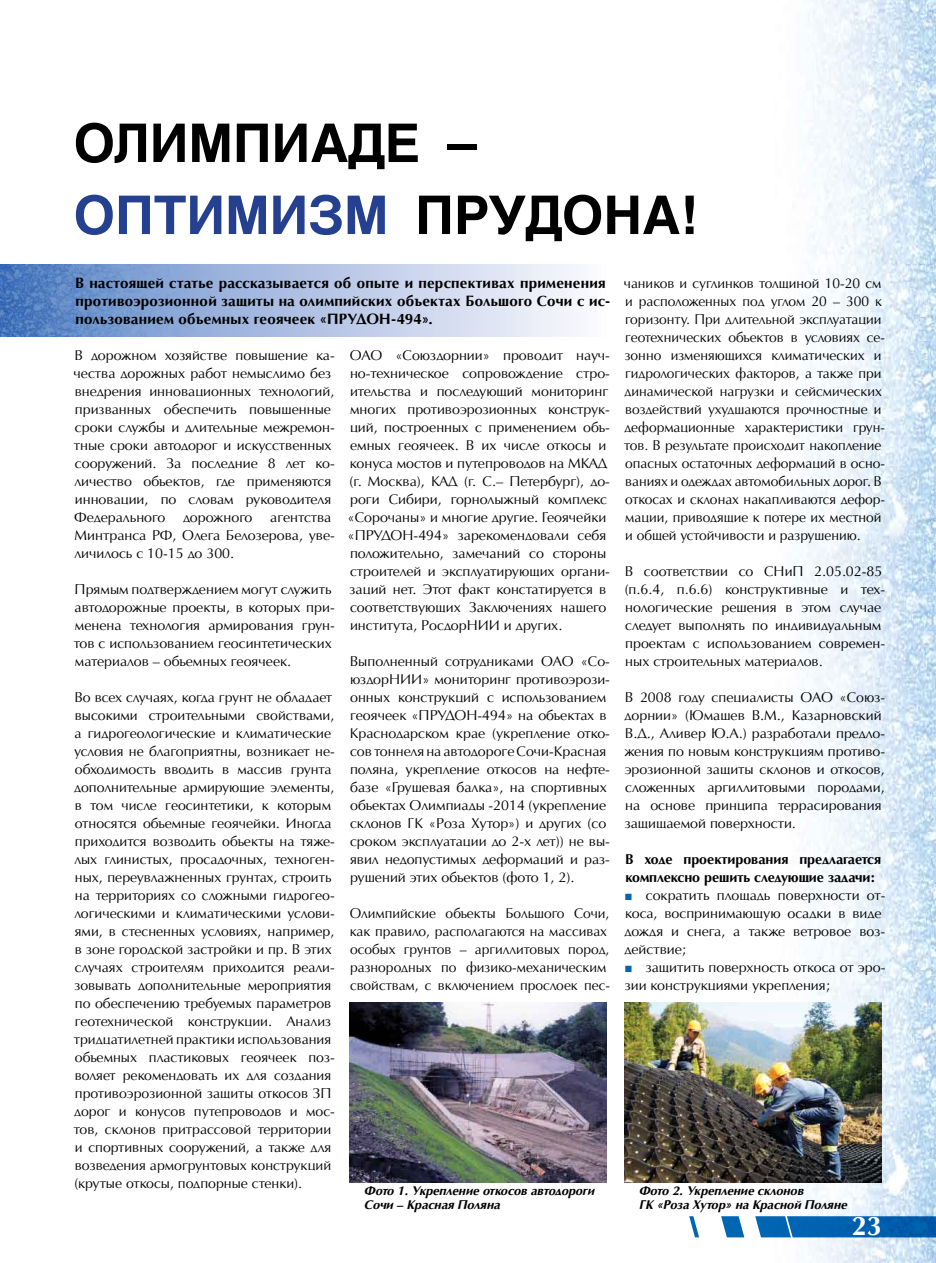
<style>
.page{position:relative;width:936px;height:1263px;background:#fff}
.page>*{position:absolute;margin:0;border:0;box-sizing:border-box;transform-origin:0 0}
.t1{font:700 53.4px/72px "AG Helvetica";color:#000}
.t2{font:700 27px "AG Opus High Resolution";color:#fff}
.t3{font:700 15px/18px "AG Opus High Resolution";letter-spacing:.015em;color:#000}
.t4{font:14.25px/18px "AG Opus High Resolution";color:#000}
.t5{font:700 14.25px/18px "AG Opus High Resolution";color:#000}
.t6{font:italic 700 12.75px/13.5px "AG Opus High Resolution";color:#000}
.s1{color:#24408f}
.s2{font-family:"Arial";font-size:13.5px;color:#0066b3}
</style>
<div class="page">
<img style="left:774px;top:0;width:161px;height:1263px">
<svg style="left:689px;top:1216px;width:246px;height:21px"></svg>
<svg style="left:0;top:265px;width:579px;height:72px;background:#a6bbe0"></svg>
<img style="left:349px;top:1002px;width:257px;height:180px">
<img style="left:624px;top:1002px;width:257px;height:180px">
<h1 class="t1" style="left:73px;top:107px;width:626px">Олимпиаде – <span class="s1">оптимизм</span> ПРУДОНА!</h1>
<p class="t3" style="left:75px;top:274px;width:536px">В настоящей статье рассказывается об опыте и перспективах применения противоэрозионной защиты на олимпийских объектах Большого Сочи с ис&shy;пользованием объемных геоячеек «ПРУДОН-494».</p>
<p class="t4" style="left:623px;top:274px;width:263px">чаников и суглинков толщиной 10-20 см и расположенных под углом 20 – 300 к горизонту. При длительной эксплуатации геотехнических объектов в условиях се&shy;зонно изменяющихся климатических и гидрологических факторов, а также при динамической нагрузки и сейсмических воздействий ухудшаются прочностные и деформационные характеристики грун&shy;тов. В результате происходит накопление опасных остаточных деформаций в осно&shy;ваниях и одеждах автомобильных дорог. В откосах и склонах накапливаются дефор&shy;мации, приводящие к потере их местной и общей устойчивости и разрушению.</p>
<p class="t4" style="left:624px;top:562px;width:262px">В соответствии со СНиП 2.05.02-85 (п.6.4, п.6.6) конструктивные и тех&shy;нологические решения в этом случае следует выполнять по индивидуальным проектам с использованием современ&shy;ных строительных материалов.</p>
<p class="t4" style="left:624px;top:688px;width:262px">В 2008 году специалисты ОАО «Союз&shy;дорнии» (Юмашев В.М., Казарновский В.Д., Аливер Ю.А.) разработали предло&shy;жения по новым конструкциям противо&shy;эрозионной защиты склонов и откосов, сложенных аргиллитовыми породами, на основе принципа террасирования защищаемой поверхности.</p>
<p class="t5" style="left:625px;top:850px;width:257px">В ходе проектирования предлагается комплексно решить следующие задачи:</p>
<p class="t4" style="left:624px;top:886px;width:262px"><span class="s2">■</span> сократить площадь поверхности от&shy;коса, воспринимающую осадки в виде дождя и снега, а также ветровое воз&shy;действие;</p>
<p class="t4" style="left:624px;top:958px;width:262px"><span class="s2">■</span> защитить поверхность откоса от эро&shy;зии конструкциями укрепления;</p>
<p class="t4" style="left:347px;top:346px;width:264px">ОАО «Союздорнии» проводит науч&shy;но-техническое сопровождение стро&shy;ительства и последующий мониторинг многих противоэрозионных конструк&shy;ций, построенных с применением объ&shy;емных геоячеек. В их числе откосы и конуса мостов и путепроводов на МКАД (г. Москва), КАД (г. С.– Петербург), до&shy;роги Сибири, горнолыжный комплекс «Сорочаны» и многие другие. Геоячейки «ПРУДОН-494» зарекомендовали себя положительно, замечаний со стороны строителей и эксплуатирующих органи&shy;заций нет. Этот факт констатируется в соответствующих Заключениях нашего института, РосдорНИИ и других.</p>
<p class="t4" style="left:350px;top:652px;width:262px">Выполненный сотрудниками ОАО «Со&shy;юздорНИИ» мониторинг противоэрози&shy;онных конструкций с использованием геоячеек «ПРУДОН-494» на объектах в Краснодарском крае (укрепление отко&shy;сов тоннеля на автодороге Сочи-Красная поляна, укрепление откосов на нефте&shy;базе «Грушевая балка», на спортивных объектах Олимпиады -2014 (укрепление склонов ГК «Роза Хутор») и других (со сроком эксплуатации до 2-х лет)) не вы&shy;явил недопустимых деформаций и раз&shy;рушений этих объектов (фото 1, 2).</p>
<p class="t4" style="left:350px;top:904px;width:262px">Олимпийские объекты Большого Сочи, как правило, располагаются на массивах особых грунтов – аргиллитовых пород, разнородных по физико-механическим свойствам, с включением прослоек пес-</p>
<p class="t4" style="left:73px;top:346px;width:263px">В дорожном хозяйстве повышение ка&shy;чества дорожных работ немыслимо без внедрения инновационных технологий, призванных обеспечить повышенные сроки службы и длительные межремон&shy;тные сроки автодорог и искусственных сооружений. За последние 8 лет ко&shy;личество объектов, где применяются инновации, по словам руководителя Федерального дорожного агентства Минтранса РФ, Олега Белозерова, уве&shy;личилось с 10-15 до 300.</p>
<p class="t4" style="left:74px;top:580px;width:262px">Прямым подтверждением могут служить автодорожные проекты, в которых при&shy;менена технология армирования грун&shy;тов с использованием геосинтетических материалов – объемных геоячеек.</p>
<p class="t4" style="left:74px;top:688px;width:262px">Во всех случаях, когда грунт не обладает высокими строительными свойствами, а гидрогеологические и климатические условия не благоприятны, возникает не&shy;обходимость вводить в массив грунта дополнительные армирующие элементы, в том числе геосинтетики, к которым относятся объемные геоячейки. Иногда приходится возводить объекты на тяже&shy;лых глинистых, просадочных, техноген&shy;ных, переувлажненных грунтах, строить на территориях со сложными гидрогео&shy;логическими и климатическими услови&shy;ями, в стесненных условиях, например, в зоне городской застройки и пр. В этих случаях строителям приходится реали&shy;зовывать дополнительные мероприятия по обеспечению требуемых параметров геотехнической конструкции. Анализ тридцатилетней практики использования объемных пластиковых геоячеек поз&shy;воляет рекомендовать их для создания противоэрозионной защиты откосов ЗП дорог и конусов путепроводов и мос&shy;тов, склонов притрассовой территории и спортивных сооружений, а также для возведения армогрунтовых конструкций (крутые откосы, подпорные стенки).</p>
<p class="t6" style="left:364px;top:1184px;width:232px">Фото 1. Укрепление откосов автодороги<br>Сочи – Красная Поляна</p>
<p class="t6" style="left:639px;top:1184px;width:209px">Фото 2. Укрепление склонов<br>ГК «Роза Хутор» на Красной Поляне</p>
<h2 class="t2" style="left:851px;top:1210px;width:32px">23</h2>
</div>
